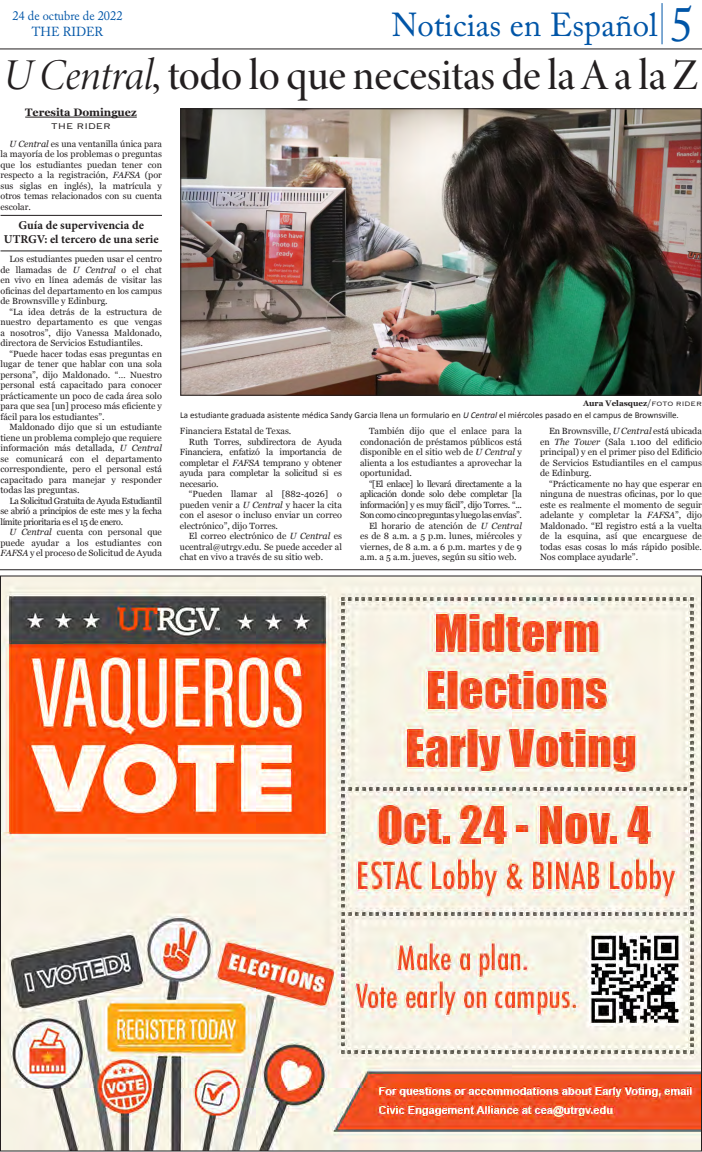
<style>
.page{position:relative;width:702px;height:1152px;background:#fff}
.page>*{position:absolute;margin:0;border:0;box-sizing:border-box;transform-origin:0 0}
.t1{font:49.3px "Adobe Caslon Pro";color:#0055a7;scale:.95 1}
.t2{font:44px "Minion Variable Concept";letter-spacing:-.01em;color:#231f20}
.t3{font:33px "Adobe Caslon Pro";color:#0055a7}
.t4{font:13px "Adobe Caslon Pro";color:#0055a7;scale:.95 1}
.t5{font:700 12px/14.4px "Minion Pro";color:#231f20;text-align:center}
.Normal__Web{font:700 10.8px "Georgia";color:#231f20}
.Normal__Web-2{font:300 10.8px "Copperplate";color:#231f20}
.t6{font:9px/10.5px "Georgia";color:#231f20;text-align:justify}
.t7{font:9px "Calibri";color:#231f20}
.t8{font:700 8px "Georgia";color:#231f20}
.s1{font-style:italic}
.s2{font-weight:400;font-size:9px}
.s3{font-family:"Copperplate";font-weight:300;font-size:8.2px}
</style>
<div class="page">
<hr style="left:662px;top:3px;width:1px;height:41px;background:#0055a7">
<hr style="left:0;top:49px;width:702px;height:1px;background:#231f20">
<hr style="left:25px;top:117px;width:112px;height:1px;background:#231f20">
<hr style="left:0;top:570px;width:702px;height:1px;background:#231f20">
<img style="left:2px;top:578px;width:698px;height:572px">
<img style="left:182px;top:110px;width:518px;height:284px">
<div style="left:180px;top:108px;width:522px;height:288px;border:1px solid #231f20"></div>
<hr style="left:1px;top:215px;width:161px;height:1px;background:#231f20">
<hr style="left:1px;top:251px;width:161px;height:1px;background:#231f20">
<p class="t4" style="left:12px;top:8px;width:117px">24 de octubre de 2022</p>
<p class="t4" style="left:32px;top:24px;width:77px">THE RIDER</p>
<p class="t3" style="left:391px;top:5px;width:268px">Noticias en Español</p>
<p class="t1" style="left:670px;top:-5px;width:26px">5</p>
<p class="t2" style="left:4px;top:44px;width:696px"><span class="s1">U Central</span>, todo lo que necesitas de la A a la Z</p>
<p class="t6" style="left:0;top:138px;width:163px;text-indent:9px"><span class="s1">U Central</span> es una ventanilla única para la mayoría de los problemas o preguntas que los estudiantes puedan tener con respecto a la registración, <span class="s1">FAFSA</span> (por sus siglas en inglés), la matrícula y otros temas relacionados con su cuenta escolar.</p>
<p class="Normal__Web" style="left:25px;top:104px;width:113px">Teresita Dominguez</p>
<p class="Normal__Web-2" style="left:51px;top:119px;width:61px">THE RIDER</p>
<p class="t5" style="left:4px;top:218px;width:157px">Guía de supervivencia de<br>UTRGV: el tercero de una serie</p>
<p class="t6" style="left:0;top:253px;width:163px;text-indent:9px">Los estudiantes pueden usar el centro de llamadas de <span class="s1">U Central</span> o el chat en vivo en línea además de visitar las oficinas del departamento en los campus de Brownsville y Edinburg.</p>
<p class="t6" style="left:0;top:306px;width:163px;text-indent:9px">“La idea detrás de la estructura de nuestro departamento es que vengas a nosotros”, dijo Vanessa Maldonado, directora de Servicios Estudiantiles.</p>
<p class="t6" style="left:0;top:348px;width:163px;text-indent:9px">“Puede hacer todas esas preguntas en lugar de tener que hablar con una sola persona”, dijo Maldonado. “… Nuestro personal está capacitado para conocer prácticamente un poco de cada área solo para que sea [un] proceso más eficiente y fácil para los estudiantes”.</p>
<p class="t6" style="left:0;top:421px;width:163px;text-indent:9px">Maldonado dijo que si un estudiante tiene un problema complejo que requiere información más detallada, <span class="s1">U Central </span>se comunicará con el departamento correspondiente, pero el personal está capacitado para manejar y responder todas las preguntas.</p>
<p class="t6" style="left:0;top:495px;width:163px;text-indent:9px">La Solicitud Gratuita de Ayuda Estudiantil se abrió a principios de este mes y la fecha límite prioritaria es el 15 de enero.</p>
<p class="t6" style="left:0;top:526px;width:163px;text-indent:9px"><span class="s1">U Central</span> cuenta con personal que puede ayudar a los estudiantes con <span class="s1">FAFSA</span> y el proceso de Solicitud de Ayuda</p>
<p class="t8" style="left:583px;top:397px;width:120px">Aura Velasquez<span class="s2">/</span><span class="s3">FOTO RIDER</span></p>
<p class="t7" style="left:180px;top:409px;width:500px">La estudiante graduada asistente médica Sandy Garcia llena un formulario en <span class="s1">U Central</span> el miércoles pasado en el campus de Brownsville.</p>
<p class="t6" style="left:180px;top:426px;width:113px">Financiera Estatal de Texas.</p>
<p class="t6" style="left:180px;top:436px;width:163px;text-indent:9px">Ruth Torres, subdirectora de Ayuda Financiera, enfatizó la importancia de completar el <span class="s1">FAFSA</span> temprano y obtener ayuda para completar la solicitud si es necesario.</p>
<p class="t6" style="left:180px;top:489px;width:164px;text-indent:9px">“Pueden llamar al [882-4026] o pueden venir a <span class="s1">U Central</span> y hacer la cita con el asesor o incluso enviar un correo electrónico”, dijo Torres.</p>
<p class="t6" style="left:180px;top:531px;width:163px;text-indent:9px">El correo electrónico de <span class="s1">U Central</span> es ucentral@utrgv.edu. Se puede acceder al chat en vivo a través de su sitio web.</p>
<p class="t6" style="left:360px;top:426px;width:163px;text-indent:9px">También dijo que el enlace para la condonación de préstamos públicos está disponible en el sitio web de <span class="s1">U Central</span> y alienta a los estudiantes a aprovechar la oportunidad.</p>
<p class="t6" style="left:360px;top:478px;width:163px;text-indent:9px">“[El enlace] lo llevará directamente a la aplicación donde solo debe completar [la información] y es muy fácil”, dijo Torres. “...<br>Son como cinco preguntas y luego las envías”.</p>
<p class="t6" style="left:360px;top:520px;width:163px;text-indent:9px">El horario de atención de <span class="s1">U Central </span>es de 8 a.m. a 5 p.m. lunes, miércoles y viernes, de 8 a.m. a 6 p.m. martes y de 9 a.m. a 5 a.m. jueves, según su sitio web.</p>
<p class="t6" style="left:540px;top:426px;width:163px;text-indent:9px">En Brownsville, <span class="s1">U Central</span> está ubicada en <span class="s1">The Tower</span> (Sala 1.100 del edificio principal) y en el primer piso del Edificio de Servicios Estudiantiles en el campus de Edinburg.</p>
<p class="t6" style="left:540px;top:478px;width:164px;text-indent:9px">“Prácticamente no hay que esperar en ninguna de nuestras oficinas, por lo que este es realmente el momento de seguir adelante y completar la <span class="s1">FAFSA</span>”, dijo Maldonado. “El registro está a la vuelta de la esquina, así que encarguese de todas esas cosas lo más rápido posible.<br>Nos complace ayudarle”.</p>
</div>
